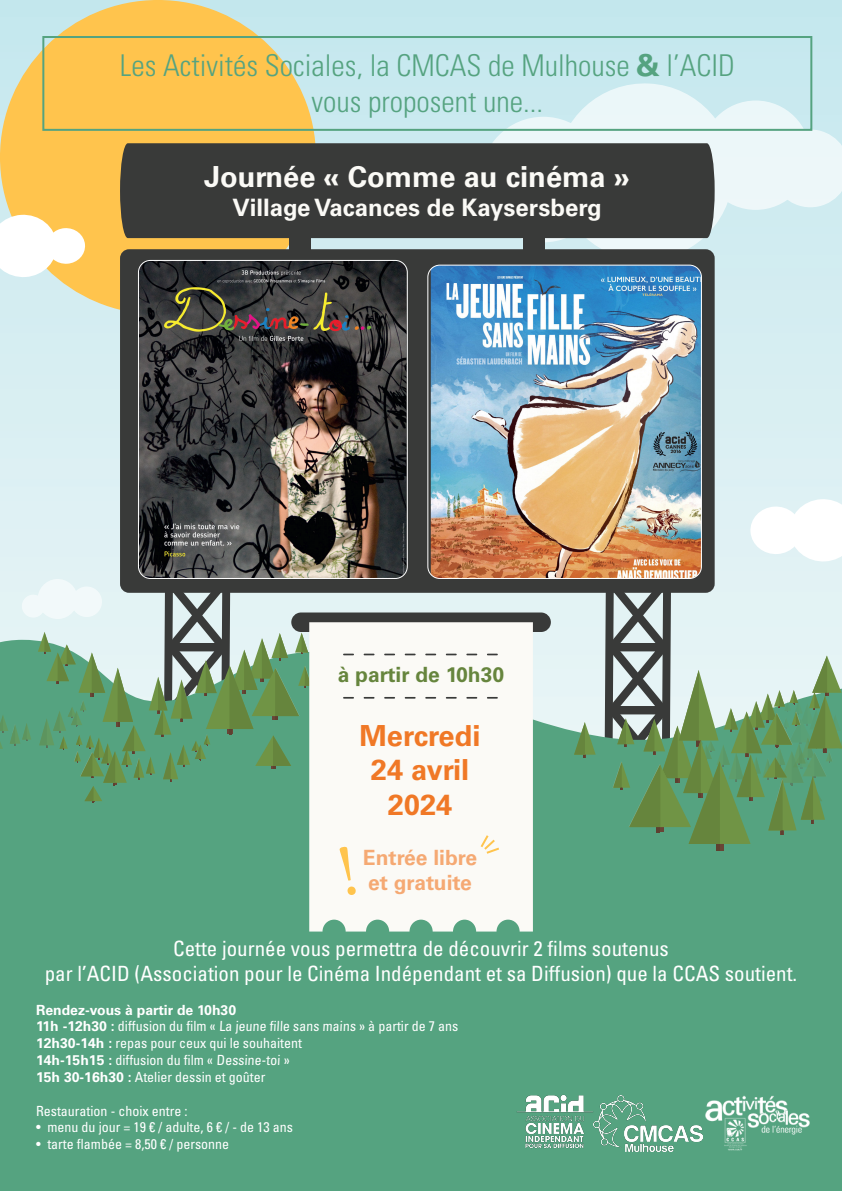
<style>
.page{position:relative;width:842px;height:1191px;background:#fff}
.page>*{position:absolute;margin:0;border:0;box-sizing:border-box;transform-origin:0 0}
.t1{font:300 condensed 30px "Univers LT Std";color:#55a380}
.t2{font:700 29px "Univers LT Std";color:#fbfaf6}
.t3{font:700 29px/34.8px "Univers LT Std";color:#f07826;text-align:center}
.t4{font:700 24px "Univers LT Std";color:#fbfaf6}
.t5{font:condensed 21px "Univers LT Std";color:#fff}
.t6{font:700 21px "Univers LT Std";color:#f5a973}
.t7{font:700 21px "Univers LT Std";color:#66853d}
.t8{font:condensed 14px "Univers LT Std";color:#fff}
.t9{font:700 14px "Univers LT Std";color:#fff}
.s1{font-weight:700;font-stretch:normal}
</style>
<div class="page">
<img style="left:0;top:0;width:842px;height:640px">
<div style="left:0;top:0;width:316px;height:314px;background:#ffc44d;border-radius:50%"></div>
<svg style="left:749px;top:498px;width:93px;height:64px"></svg>
<div style="left:480px;top:117px;width:126px;height:125px;background:#ecf7f9;border-radius:50%"></div>
<div style="left:701px;top:100px;width:109px;height:110px;background:#ecf7f9;border-radius:50%"></div>
<svg style="left:774px;top:129px;width:68px;height:78px"></svg>
<svg style="left:554px;top:82px;width:181px;height:179px"></svg>
<div style="left:523px;top:232px;width:22px;height:31px;background:#393a39"></div>
<div style="left:289px;top:232px;width:22px;height:31px;background:#393a39"></div>
<div style="left:120px;top:143px;width:595px;height:95px;background:#393a39"></div>
<div style="left:120px;top:249px;width:595px;height:344px;background:#393a39;border-radius:9px"></div>
<div style="left:0;top:740px;width:842px;height:451px;background:#55a380"></div>
<svg style="left:92px;top:640px;width:512px;height:163px;fill:#e4f3f5"></svg>
<svg style="left:574px;top:722px;width:22px;height:35px"></svg>
<svg style="left:604px;top:581px;width:238px;height:270px"></svg>
<img style="left:702px;top:1095px;width:108px;height:56px">
<img style="left:138px;top:260px;width:268px;height:317px">
<div style="left:138px;top:260px;width:270px;height:319px;border:1px solid #fff;border-radius:12px"></div>
<img style="left:431px;top:265px;width:270px;height:312px">
<div style="left:427px;top:265px;width:275px;height:314px;border:1px solid #fff;border-radius:12px"></div>
<img style="left:517px;top:1094px;width:77px;height:55px">
<div style="left:42px;top:36px;width:770px;height:95px;border:2px solid #55a380"></div>
<img style="left:594px;top:1095px;width:108px;height:56px">
<div style="left:291px;top:612px;width:260px;height:20px;background:#393a39;border-radius:10px"></div>
<div style="left:309px;top:622px;width:224px;height:309px;background:#fbfaf6"></div>
<svg style="left:487px;top:653px;width:11px;height:2px"></svg>
<svg style="left:466px;top:653px;width:11px;height:2px"></svg>
<svg style="left:446px;top:653px;width:11px;height:2px"></svg>
<svg style="left:425px;top:653px;width:11px;height:2px"></svg>
<svg style="left:405px;top:653px;width:11px;height:2px"></svg>
<svg style="left:384px;top:653px;width:11px;height:2px"></svg>
<svg style="left:364px;top:653px;width:10px;height:2px"></svg>
<svg style="left:325px;top:635px;width:29px;height:27px"></svg>
<svg style="left:0;top:214px;width:85px;height:64px"></svg>
<svg style="left:0;top:578px;width:311px;height:224px"></svg>
<svg style="left:479px;top:833px;width:22px;height:22px"></svg>
<svg style="left:339px;top:846px;width:17px;height:49px"></svg>
<p class="t1" style="left:120px;top:48px;width:616px">Les Activités Sociales, la CMCAS de Mulhouse <span class="s1">&amp;</span> l’ACID</p>
<p class="t1" style="left:312px;top:84px;width:233px">vous proposent une...</p>
<p class="t2" style="left:204px;top:160px;width:427px">Journée « Comme au cinéma »</p>
<p class="t4" style="left:232px;top:193px;width:371px">Village Vacances de Kaysersberg</p>
<p class="t7" style="left:338px;top:662px;width:168px">à partir de 10h30</p>
<p class="t3" style="left:359px;top:718px;width:123px">Mercredi</p>
<p class="t3" style="left:371px;top:753px;width:100px">24 avril<br>2024</p>
<p class="t6" style="left:363px;top:845px;width:116px">Entrée libre</p>
<p class="t6" style="left:368px;top:870px;width:105px">et gratuite</p>
<p class="t5" style="left:173px;top:935px;width:497px">Cette journée vous permettra de découvrir 2 films soutenus</p>
<p class="t5" style="left:45px;top:960px;width:754px">par l’ACID (Association pour le Cinéma Indépendant et sa Diffusion) que la CCAS soutient.</p>
<p class="t9" style="left:36px;top:1001px;width:202px">Rendez-vous à partir de 10h30</p>
<p class="t8" style="left:36px;top:1017px;width:424px"><span class="s1">11h -12h30 :</span> diffusion du film « La jeune fille sans mains » à partir de 7 ans</p>
<p class="t8" style="left:36px;top:1034px;width:267px"><span class="s1">12h30-14h :</span> repas pour ceux qui le souhaitent</p>
<p class="t8" style="left:36px;top:1051px;width:255px"><span class="s1">14h-15h15 :</span> diffusion du film « Dessine-toi »</p>
<p class="t8" style="left:36px;top:1068px;width:231px"><span class="s1">15h 30-16h30 :</span> Atelier dessin et goûter</p>
<p class="t8" style="left:36px;top:1101px;width:153px">Restauration - choix entre :</p>
<p class="t8" style="left:36px;top:1118px;width:259px">• menu du jour = 19 € / adulte, 6 € / - de 13 ans</p>
<p class="t8" style="left:36px;top:1135px;width:195px">• tarte flambée = 8,50 € / personne</p>
</div>
